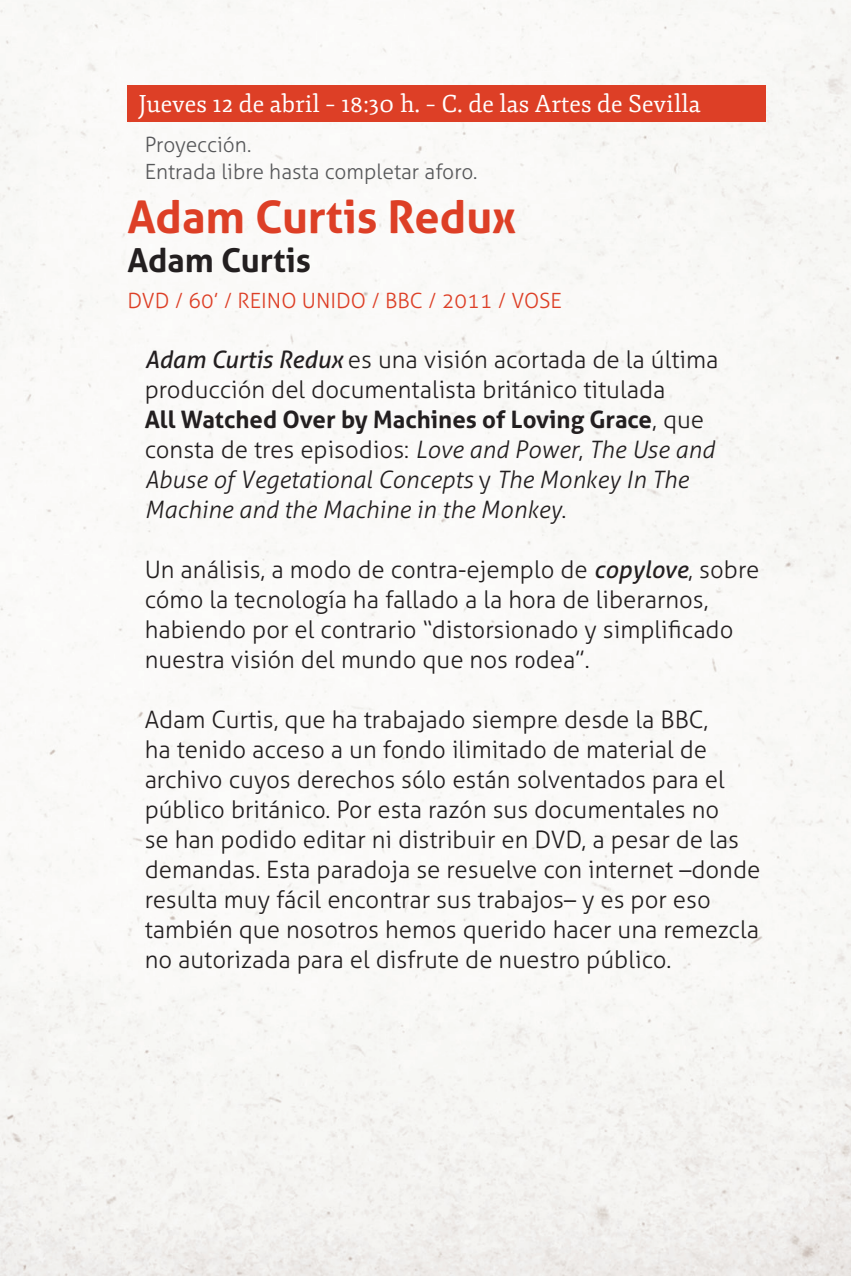
<style>
.page{position:relative;width:851px;height:1276px;background:#fff}
.page>*{position:absolute;margin:0;border:0;box-sizing:border-box;transform-origin:0 0}
.CUERPO_TEXTO_2{font:700 45px "Aller";color:#dd3f26}
.CUERPO_TEXTO_2-2{font:700 33px "Aller";color:#231f20}
.CUERPO_TEXTO_2-3{font:300 24px/30px "Aller";color:#231f20}
.CUERPO_TEXTO_2-4{font:italic 300 24px/30px "Aller";color:#231f20}
.t1{font:24px "Fjord One";color:#fff}
.CUERPO_TEXTO_2-5{font:300 21px "Aller";color:#57585a}
.CUERPO_TEXTO_2-6{font:300 21px "Aller";color:#dd3f26}
.s1{font-weight:400;font-style:italic}
.s2{font-weight:700;font-style:normal}
.s3{font-style:normal}
</style>
<div class="page">
<img style="left:0;top:0;width:850px;height:1276px">
<div style="left:128px;top:85px;width:637px;height:37px;background:#dd3f26"></div>
<p class="t1" style="left:139px;top:90px;width:563px">Jueves 12 de abril – 18:30 h. – C. de las Artes de Sevilla</p>
<p class="CUERPO_TEXTO_2-5" style="left:145px;top:132px;width:108px">Proyección.</p>
<p class="CUERPO_TEXTO_2-5" style="left:145px;top:159px;width:334px">Entrada libre hasta completar aforo.</p>
<p class="CUERPO_TEXTO_2" style="left:128px;top:189px;width:390px">Adam Curtis Redux</p>
<p class="CUERPO_TEXTO_2-2" style="left:128px;top:240px;width:185px">Adam Curtis</p>
<p class="CUERPO_TEXTO_2-6" style="left:128px;top:288px;width:435px">DVD / 60’ / REINO UNIDO / BBC / 2011 / VOSE</p>
<p class="CUERPO_TEXTO_2-3" style="left:145px;top:344px;width:575px"><span class="s1">Adam Curtis Redux</span> es una visión acortada de la última producción del documentalista británico titulada</p>
<p class="CUERPO_TEXTO_2-4" style="left:145px;top:404px;width:571px"><span class="s2">All Watched Over by Machines of Loving Grace</span><span class="s3">, que consta de tres episodios:</span> Love and Power<span class="s3">,</span> The Use and Abuse of Vegetational Concepts <span class="s3">y</span> The Monkey In The Machine and the Machine in the Monkey<span class="s3">.</span></p>
<p class="CUERPO_TEXTO_2-3" style="left:145px;top:554px;width:616px">Un análisis, a modo de contra-ejemplo de <span class="s1">copylove</span>, sobre cómo la tecnología ha fallado a la hora de liberarnos, habiendo por el contrario “distorsionado y simplificado nuestra visión del mundo que nos rodea”.</p>
<p class="CUERPO_TEXTO_2-3" style="left:145px;top:704px;width:617px">Adam Curtis, que ha trabajado siempre desde la BBC,<br>ha tenido acceso a un fondo ilimitado de material de archivo cuyos derechos sólo están solventados para el público británico. Por esta razón sus documentales no<br>se han podido editar ni distribuir en DVD, a pesar de las demandas. Esta paradoja se resuelve con internet –donde resulta muy fácil encontrar sus trabajos– y es por eso también que nosotros hemos querido hacer una remezcla no autorizada para el disfrute de nuestro público.</p>
</div>
